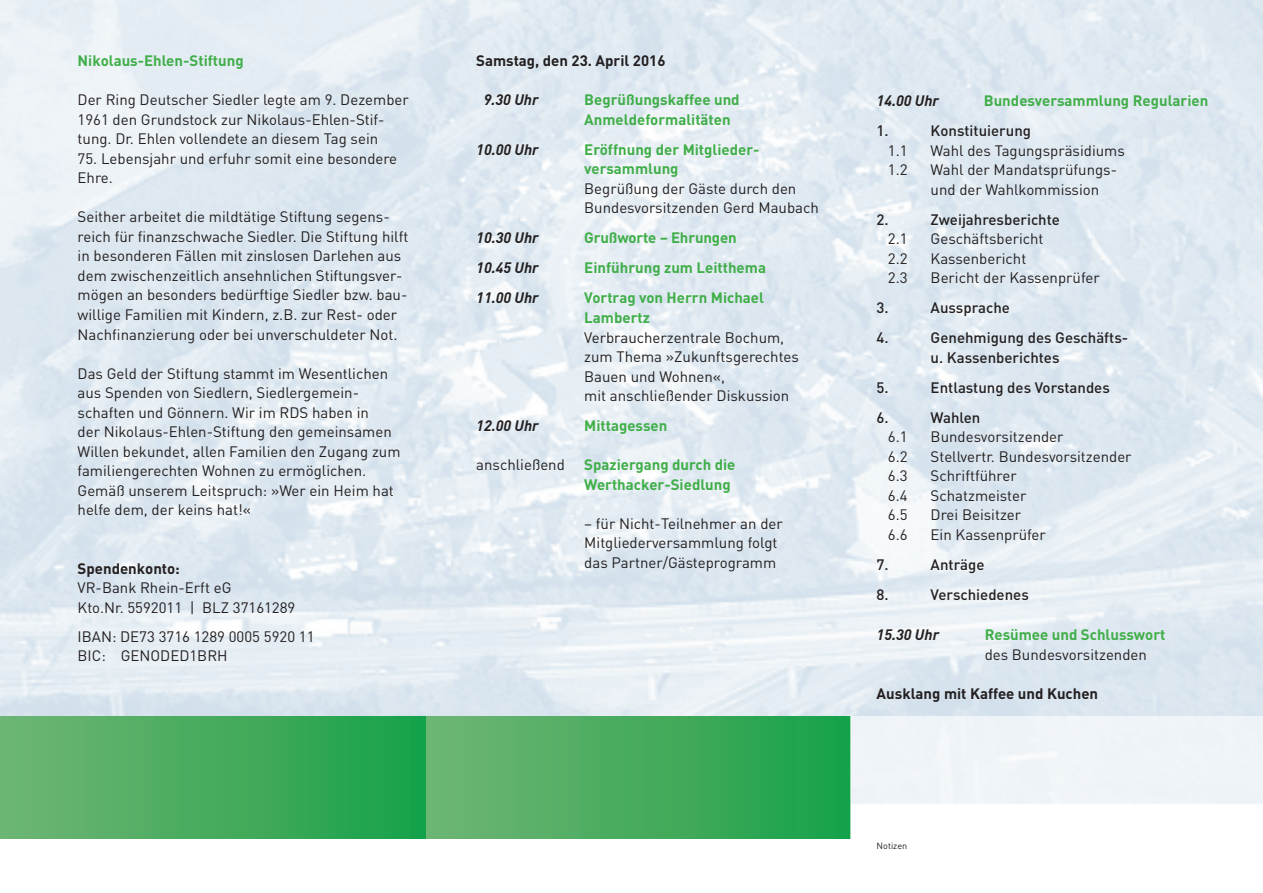
<style>
.page{position:relative;width:1263px;height:893px;background:#fff}
.page>*{position:absolute;margin:0;border:0;box-sizing:border-box;transform-origin:0 0}
.t1{font:15px/19.5px "DIN";color:#231f20}
.t2{font:700 15px/19.5px "DIN";color:#40ae49}
.t3{font:500 15px/19.5px "DIN";color:#231f20}
.t4{font:italic 700 15px "DIN";color:#231f20}
.t5{font:700 15px "DIN";color:#231f20}
.t6{font:9px "DIN";color:#231f20}
</style>
<div class="page">
<svg style="left:425px;top:716px;width:425px;height:123px;background:#44ab5e"></svg>
<div style="left:0;top:716px;width:425px;height:123px;background:linear-gradient(to right,#71b574,#19a149)"></div>
<div style="left:850px;top:716px;width:413px;height:123px;background:linear-gradient(to right,#f4f7fa,#f4f7fa)"></div>
<p class="t2" style="left:78px;top:51px;width:168px">Nikolaus-Ehlen-Stiftung</p>
<p class="t1" style="left:78px;top:90px;width:333px">Der Ring Deutscher Siedler legte am 9. Dezember<br>1961 den Grundstock zur Nikolaus-Ehlen-Stif&shy;tung. Dr. Ehlen vollendete an diesem Tag sein</p>
<p class="t1" style="left:78px;top:149px;width:321px">75. Lebensjahr und erfuhr somit eine besondere<br>Ehre.</p>
<p class="t1" style="left:78px;top:207px;width:332px">Seither arbeitet die mildtätige Stiftung segens&shy;reich für finanzschwache Siedler. Die Stiftung hilft in besonderen Fällen mit zinslosen Darlehen aus dem zwischenzeitlich ansehnlichen Stiftungsver&shy;mögen an besonders bedürftige Siedler bzw. bau&shy;willige Familien mit Kindern, z.B. zur Rest- oder Nachfinanzierung oder bei unverschuldeter Not.</p>
<p class="t1" style="left:78px;top:363px;width:324px">Das Geld der Stiftung stammt im Wesentlichen aus Spenden von Siedlern, Siedlergemein&shy;schaften und Gönnern. Wir im RDS haben in<br>der Nikolaus-Ehlen-Stiftung den gemeinsamen Willen bekundet, allen Familien den Zugang zum familiengerechten Wohnen zu ermöglichen.<br>Gemäß unserem Leitspruch: »Wer ein Heim hat helfe dem, der keins hat!«</p>
<p class="t5" style="left:78px;top:558px;width:104px">Spendenkonto:</p>
<p class="t1" style="left:78px;top:578px;width:219px">VR-Bank Rhein-Erft eG<br>Kto.Nr. 5592011 | BLZ 37161289</p>
<p class="t1" style="left:78px;top:626px;width:238px">IBAN: DE73 3716 1289 0005 5920 11<br>BIC: GENODED1BRH</p>
<p class="t5" style="left:476px;top:51px;width:191px">Samstag, den 23. April 2016</p>
<p class="t4" style="left:484px;top:90px;width:56px">9.30 Uhr</p>
<p class="t2" style="left:584px;top:90px;width:157px">Begrüßungskaffee und<br>Anmeldeformalitäten</p>
<p class="t4" style="left:476px;top:140px;width:64px">10.00 Uhr</p>
<p class="t2" style="left:584px;top:139px;width:177px">Eröffnung der Mitglieder&shy;versammlung</p>
<p class="t1" style="left:584px;top:179px;width:236px">Begrüßung der Gäste durch den<br>Bundesvorsitzenden Gerd Maubach</p>
<p class="t4" style="left:476px;top:228px;width:64px">10.30 Uhr</p>
<p class="t2" style="left:584px;top:228px;width:154px">Grußworte – Ehrungen</p>
<p class="t4" style="left:476px;top:258px;width:64px">10.45 Uhr</p>
<p class="t2" style="left:584px;top:258px;width:183px">Einführung zum Leitthema</p>
<p class="t4" style="left:476px;top:288px;width:64px">11.00 Uhr</p>
<p class="t2" style="left:584px;top:288px;width:181px">Vortrag von Herrn Michael<br>Lambertz</p>
<p class="t1" style="left:584px;top:327px;width:216px">Verbraucherzentrale Bochum, zum Thema »Zukunftsgerechtes<br>Bauen und Wohnen«,<br>mit anschließender Diskussion</p>
<p class="t4" style="left:476px;top:416px;width:64px">12.00 Uhr</p>
<p class="t2" style="left:584px;top:415px;width:85px">Mittagessen</p>
<p class="t1" style="left:476px;top:455px;width:90px">anschließend</p>
<p class="t2" style="left:584px;top:454px;width:153px">Spaziergang durch die<br>Werthacker-Siedlung</p>
<p class="t1" style="left:584px;top:513px;width:200px">– für Nicht-Teilnehmer an der<br>Mitgliederversammlung folgt das Partner/Gästeprogramm</p>
<p class="t4" style="left:877px;top:91px;width:64px">14.00 Uhr</p>
<p class="t2" style="left:984px;top:90px;width:226px">Bundesversammlung Regularien</p>
<p class="t3" style="left:877px;top:120px;width:14px">1.</p>
<p class="t3" style="left:931px;top:120px;width:102px">Konstituierung</p>
<p class="t1" style="left:888px;top:140px;width:21px">1.1</p>
<p class="t1" style="left:931px;top:140px;width:196px">Wahl des Tagungspräsidiums</p>
<p class="t1" style="left:888px;top:160px;width:21px">1.2</p>
<p class="t1" style="left:931px;top:160px;width:188px">Wahl der Mandatsprüfungs&shy;und der Wahlkommission</p>
<p class="t3" style="left:877px;top:209px;width:14px">2.</p>
<p class="t3" style="left:931px;top:209px;width:131px">Zweijahresberichte</p>
<p class="t1" style="left:888px;top:229px;width:21px">2.1</p>
<p class="t1" style="left:931px;top:229px;width:114px">Geschäftsbericht</p>
<p class="t1" style="left:888px;top:248px;width:21px">2.2</p>
<p class="t1" style="left:931px;top:248px;width:97px">Kassenbericht</p>
<p class="t1" style="left:888px;top:268px;width:21px">2.3</p>
<p class="t1" style="left:931px;top:268px;width:171px">Bericht der Kassenprüfer</p>
<p class="t3" style="left:877px;top:297px;width:14px">3.</p>
<p class="t3" style="left:931px;top:297px;width:81px">Aussprache</p>
<p class="t3" style="left:877px;top:327px;width:14px">4.</p>
<p class="t3" style="left:931px;top:327px;width:199px">Genehmigung des Geschäfts&shy;u. Kassenberichtes</p>
<p class="t3" style="left:877px;top:377px;width:14px">5.</p>
<p class="t3" style="left:931px;top:377px;width:181px">Entlastung des Vorstandes</p>
<p class="t3" style="left:877px;top:407px;width:14px">6.</p>
<p class="t3" style="left:931px;top:407px;width:51px">Wahlen</p>
<p class="t1" style="left:888px;top:427px;width:21px">6.1</p>
<p class="t1" style="left:931px;top:427px;width:134px">Bundesvorsitzender</p>
<p class="t1" style="left:888px;top:446px;width:21px">6.2</p>
<p class="t1" style="left:931px;top:446px;width:202px">Stellvertr. Bundesvorsitzender</p>
<p class="t1" style="left:888px;top:466px;width:21px">6.3</p>
<p class="t1" style="left:931px;top:466px;width:88px">Schriftführer</p>
<p class="t1" style="left:888px;top:485px;width:21px">6.4</p>
<p class="t1" style="left:931px;top:485px;width:97px">Schatzmeister</p>
<p class="t1" style="left:888px;top:505px;width:21px">6.5</p>
<p class="t1" style="left:931px;top:505px;width:92px">Drei Beisitzer</p>
<p class="t1" style="left:888px;top:524px;width:21px">6.6</p>
<p class="t1" style="left:931px;top:524px;width:117px">Ein Kassenprüfer</p>
<p class="t3" style="left:877px;top:554px;width:14px">7.</p>
<p class="t3" style="left:931px;top:554px;width:55px">Anträge</p>
<p class="t3" style="left:877px;top:584px;width:14px">8.</p>
<p class="t3" style="left:931px;top:584px;width:100px">Verschiedenes</p>
<p class="t4" style="left:877px;top:625px;width:64px">15.30 Uhr</p>
<p class="t2" style="left:985px;top:624px;width:182px">Resümee und Schlusswort</p>
<p class="t1" style="left:985px;top:644px;width:164px">des Bundesvorsitzenden</p>
<p class="t5" style="left:877px;top:683px;width:223px">Ausklang mit Kaffee und Kuchen</p>
<p class="t6" style="left:877px;top:840px;width:32px">Notizen</p>
</div>
